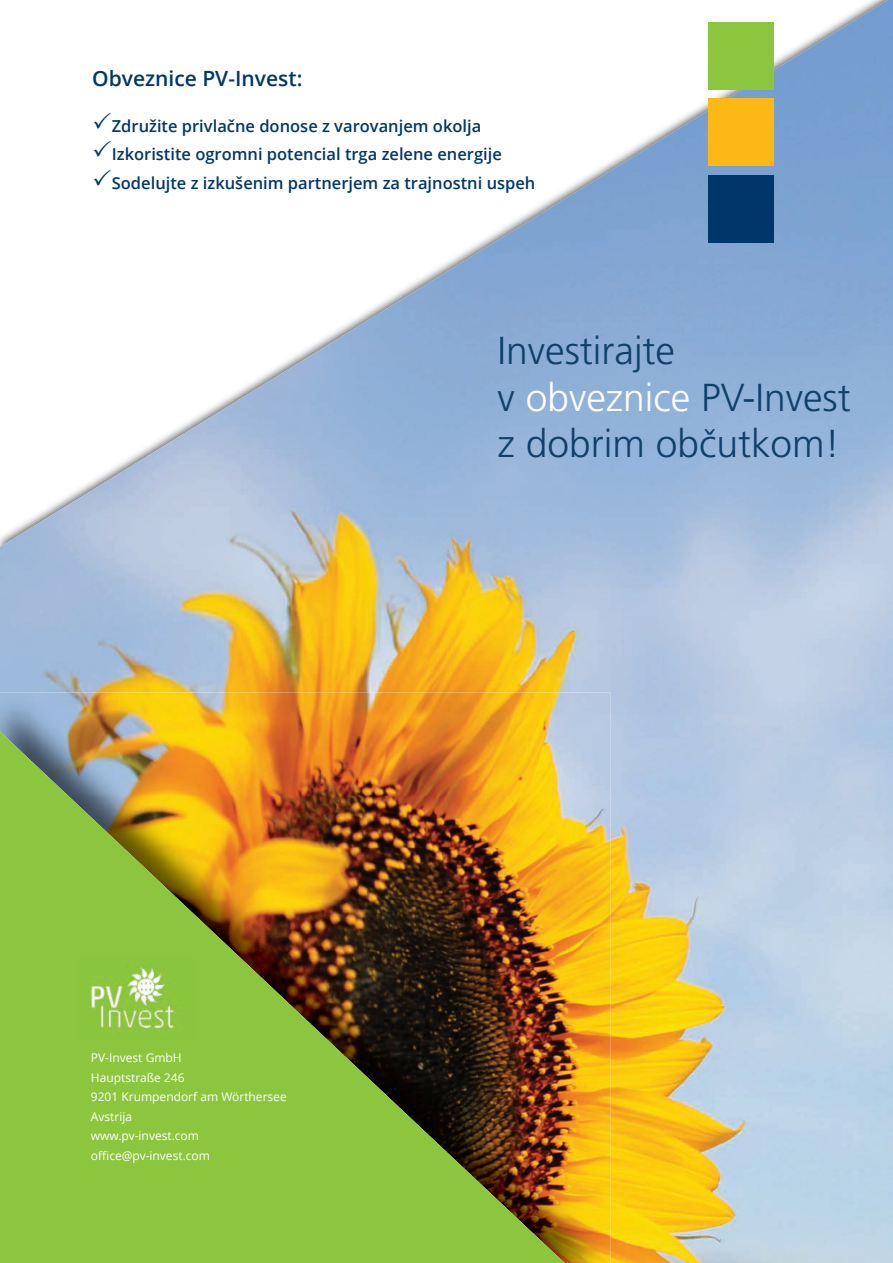
<style>
.page{position:relative;width:893px;height:1263px;background:#fff}
.page>*{position:absolute;margin:0;border:0;box-sizing:border-box;transform-origin:0 0}
.t1{font:300 39px/46.5px "Frutiger LT Pro";color:#103f6a}
.t2{font:600 21px "Open Sans";color:#00376b}
.t3{font:600 16.5px/28.5px "Open Sans";color:#00376b}
.t4{font:12px/19.5px "Open Sans";color:#fff}
.s1{color:#fff}
</style>
<div class="page">
<img style="left:0;top:0;width:893px;height:1263px">
<img style="left:0;top:692px;width:611px;height:104px">
<img style="left:565px;top:796px;width:46px;height:52px">
<img style="left:565px;top:848px;width:46px;height:52px">
<img style="left:565px;top:900px;width:46px;height:51px">
<img style="left:565px;top:951px;width:46px;height:52px">
<img style="left:565px;top:1003px;width:46px;height:52px">
<img style="left:565px;top:1055px;width:46px;height:52px">
<img style="left:565px;top:1107px;width:46px;height:52px">
<img style="left:565px;top:1159px;width:46px;height:52px">
<img style="left:565px;top:1211px;width:46px;height:52px">
<img style="left:0;top:731px;width:565px;height:532px">
<div style="left:709px;top:175px;width:65px;height:67px;background:#00376b"></div>
<div style="left:709px;top:98px;width:65px;height:68px;background:#fcb814"></div>
<div style="left:709px;top:22px;width:65px;height:68px;background:#8bc63e"></div>
<img style="left:78px;top:955px;width:120px;height:85px">
<svg style="left:94px;top:112px;width:17px;height:17px"></svg>
<svg style="left:94px;top:141px;width:17px;height:16px"></svg>
<svg style="left:94px;top:169px;width:17px;height:17px"></svg>
<p class="t2" style="left:92px;top:64px;width:212px">Obveznice PV-Invest:</p>
<p class="t3" style="left:112px;top:111px;width:425px">Združite privlačne donose z varovanjem okolja<br>Izkoristite ogromni potencial trga zelene energije<br>Sodelujte z izkušenim partnerjem za trajnostni uspeh</p>
<h1 class="t1" style="left:497px;top:328px;width:355px">Investirajte<br>v <span class="s1">obveznice</span> PV-Invest z dobrim občutkom!</h1>
<p class="t4" style="left:91px;top:1048px;width:197px">PV-Invest GmbH<br>Hauptstraße 246<br>9201 Krumpendorf am Wörthersee<br>Avstrija<br>www.pv-invest.com office@pv-invest.com</p>
</div>
